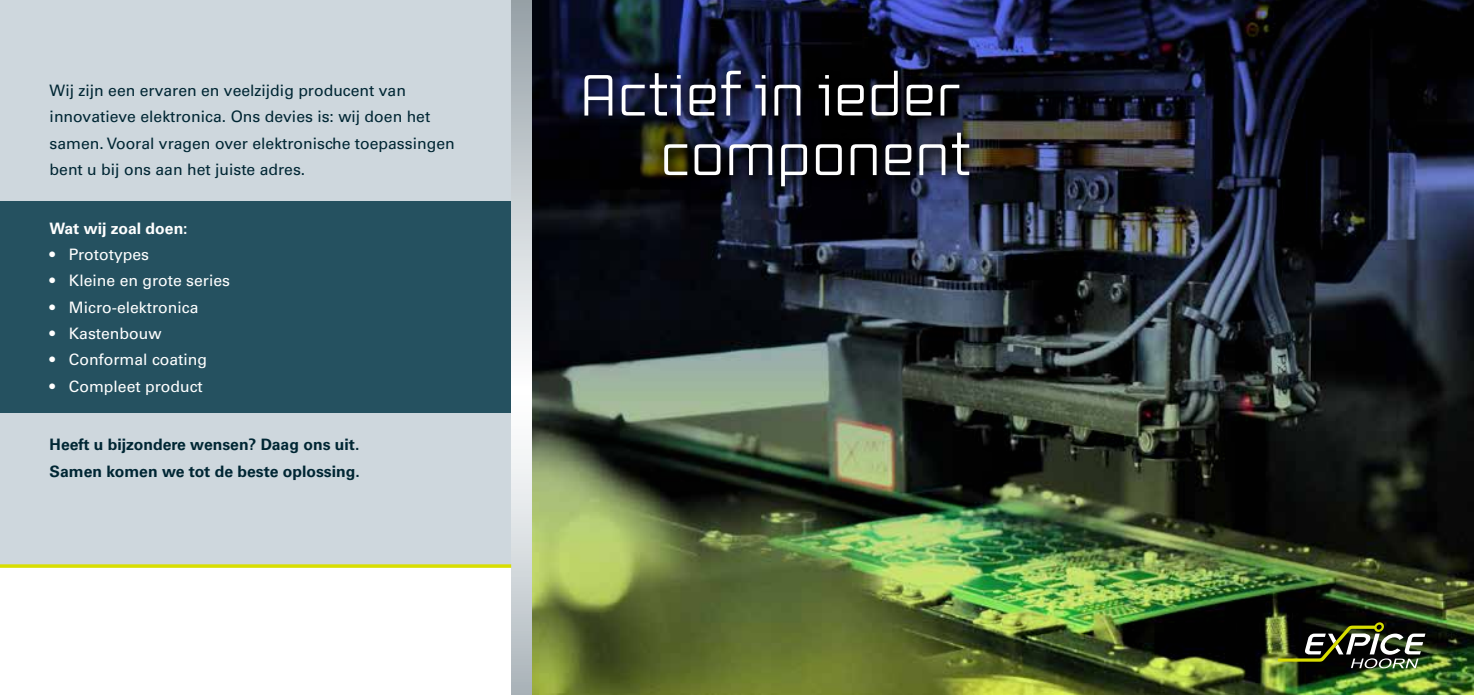
<style>
.page{position:relative;width:1474px;height:695px;background:#fff}
.page>*{position:absolute;margin:0;border:0;box-sizing:border-box;transform-origin:0 0}
.t1{font:56px "Vox";letter-spacing:.04em;color:#fff}
.Bodytekst{font:15.75px/26.2px "Univers";color:#002633}
.Bodytekst-2{font:15.75px "Univers";color:#fff}
.Bodytekst-3{font:700 15.75px "Univers";color:#002633}
.Bodytekst-4{font:700 15.75px "Univers";color:#fff}
</style>
<div class="page">
<div style="left:0;top:0;width:511px;height:564px;background:#ced7dd"></div>
<img style="left:531px;top:0;width:942px;height:694px">
<div style="left:577px;top:64px;width:405px;height:136px;background:#000;opacity:.75"></div>
<div style="left:0;top:201px;width:511px;height:211px;background:#255160"></div>
<img style="left:1277px;top:622px;width:148px;height:46px">
<svg style="left:511px;top:0;width:20px;height:694px"></svg>
<hr style="left:0;top:564px;width:511px;height:3px;background:#d8de00">
<p class="Bodytekst" style="left:50px;top:78px;width:406px">Wij zijn een ervaren en veelzijdig producent van innovatieve elektronica. Ons devies is: wij doen het samen. Vooral vragen over elektronische toepassingen bent u bij ons aan het juiste adres.</p>
<p class="Bodytekst-4" style="left:50px;top:219px;width:139px">Wat wij zoal doen:</p>
<p class="Bodytekst-2" style="left:50px;top:245px;width:101px">• Prototypes</p>
<p class="Bodytekst-2" style="left:50px;top:271px;width:182px">• Kleine en grote series</p>
<p class="Bodytekst-2" style="left:50px;top:298px;width:150px">• Micro-elektronica</p>
<p class="Bodytekst-2" style="left:50px;top:324px;width:113px">• Kastenbouw</p>
<p class="Bodytekst-2" style="left:50px;top:350px;width:159px">• Conformal coating</p>
<p class="Bodytekst-2" style="left:50px;top:376px;width:155px">• Compleet product</p>
<p class="Bodytekst-3" style="left:50px;top:435px;width:311px">Heeft u bijzondere wensen? Daag ons uit.</p>
<p class="Bodytekst-3" style="left:50px;top:462px;width:312px">Samen komen we tot de beste oplossing.</p>
<p class="t1" style="left:580px;top:59px;width:381px">Actief in ieder</p>
<p class="t1" style="left:661px;top:119px;width:310px">component</p>
</div>
